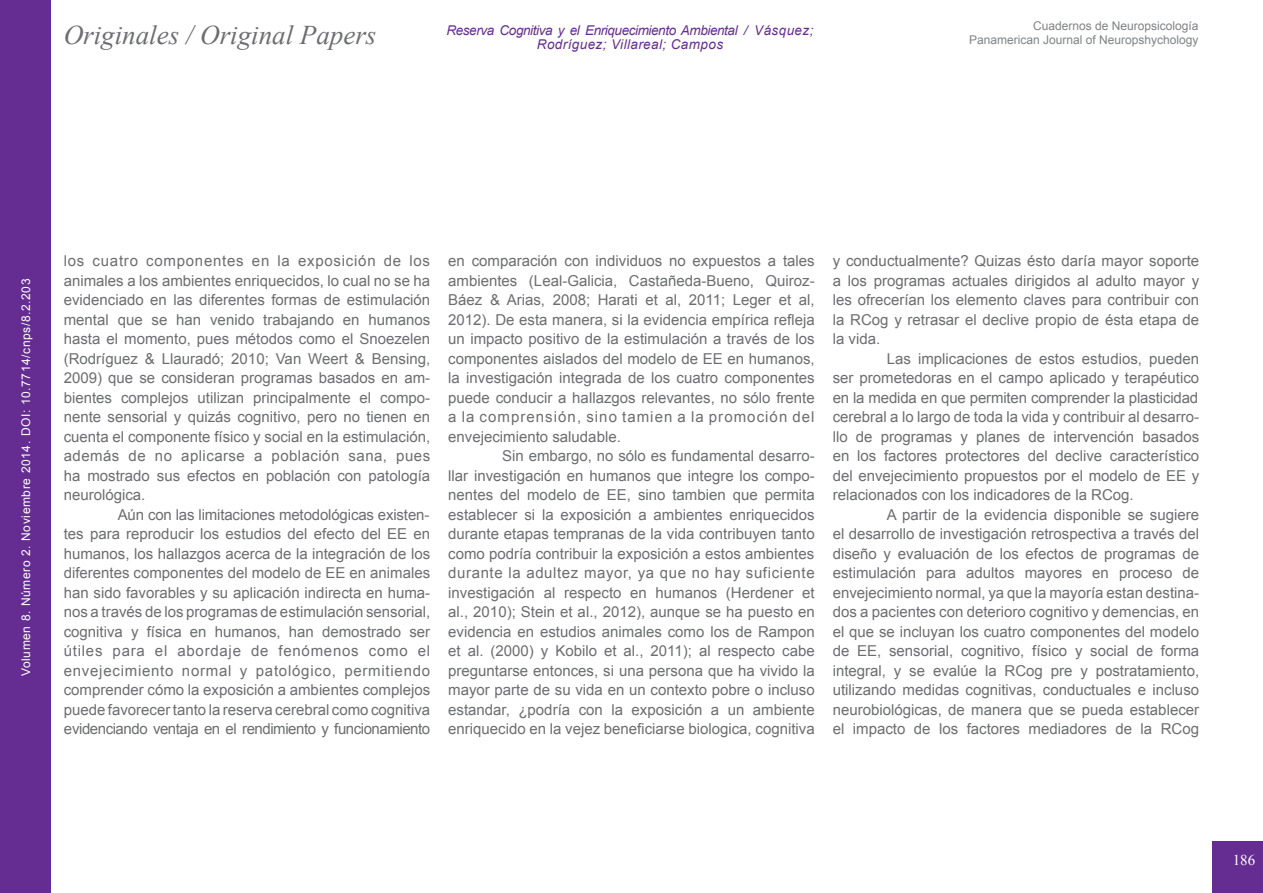
<style>
.page{position:relative;width:1263px;height:893px;background:#fff}
.page>*{position:absolute;margin:0;border:0;box-sizing:border-box;transform-origin:0 0}
.t1{font:italic 27px "Times New Roman";color:#6c6d70}
.t2{font:15px/19.5px "Arial";color:#6c6d70;text-align:justify}
.t3{font:15px "Times New Roman";color:#fff}
.t4{font:italic 13.5px/13.5px "Arial";letter-spacing:-.03em;color:#652d91;text-align:center}
.t5{font:12px "Arial";color:#808285}
.t6{font:12px "Arial";letter-spacing:.05em;color:#fff}
</style>
<div class="page">
<div style="left:0;top:0;width:51px;height:893px;background:#652d91"></div>
<div style="left:1212px;top:841px;width:51px;height:52px;background:#652d91"></div>
<p class="t5" style="left:1033px;top:18px;width:167px">Cuadernos de Neuropsicología</p>
<p class="t4" style="left:446px;top:24px;width:368px">Reserva Cognitiva y el Enriquecimiento Ambiental / Vásquez;<br>Rodríguez; Villareal; Campos</p>
<h1 class="t1" style="left:64px;top:17px;width:314px">Originales / Original Papers</h1>
<p class="t5" style="left:969px;top:32px;width:231px">Panamerican Journal of Neuropshychology</p>
<p class="t6" style="left:18px;top:676px;width:399px;rotate:-90deg">Volumen 8. Número 2. Noviembre 2014. DOI: 10.7714/cnps/8.2.203</p>
<p class="t2" style="left:64px;top:251px;width:368px">los cuatro componentes en la exposición de los animales a los ambientes enriquecidos, lo cual no se ha evidenciado en las diferentes formas de estimulación mental que se han venido trabajando en humanos hasta el momento, pues métodos como el Snoezelen (Rodríguez &amp; Llauradó; 2010; Van Weert &amp; Bensing, 2009) que se consideran programas basados en am&shy;bientes complejos utilizan principalmente el compo&shy;nente sensorial y quizás cognitivo, pero no tienen en cuenta el componente físico y social en la estimulación, además de no aplicarse a población sana, pues ha mostrado sus efectos en población con patología neurológica.</p>
<p class="t2" style="left:64px;top:505px;width:368px;text-indent:54px">Aún con las limitaciones metodológicas existen&shy;tes para reproducir los estudios del efecto del EE en humanos, los hallazgos acerca de la integración de los diferentes componentes del modelo de EE en animales han sido favorables y su aplicación indirecta en huma&shy;nos a través de los programas de estimulación sensorial, cognitiva y física en humanos, han demostrado ser útiles para el abordaje de fenómenos como el envejecimiento normal y patológico, permitiendo comprender cómo la exposición a ambientes complejos puede favorecer tanto la reserva cerebral como cognitiva evidenciando ventaja en el rendimiento y funcionamiento</p>
<p class="t2" style="left:448px;top:251px;width:368px">en comparación con individuos no expuestos a tales ambientes (Leal-Galicia, Castañeda-Bueno, Quiroz-Báez &amp; Arias, 2008; Harati et al, 2011; Leger et al, 2012). De esta manera, si la evidencia empírica refleja un impacto positivo de la estimulación a través de los componentes aislados del modelo de EE en humanos, la investigación integrada de los cuatro componentes puede conducir a hallazgos relevantes, no sólo frente a la comprensión, sino tamien a la promoción del envejecimiento saludable.</p>
<p class="t2" style="left:448px;top:446px;width:368px;text-indent:54px">Sin embargo, no sólo es fundamental desarro&shy;llar investigación en humanos que integre los compo&shy;nentes del modelo de EE, sino tambien que permita establecer si la exposición a ambientes enriquecidos durante etapas tempranas de la vida contribuyen tanto como podría contribuir la exposición a estos ambientes durante la adultez mayor, ya que no hay suficiente investigación al respecto en humanos (Herdener et al., 2010); Stein et al., 2012), aunque se ha puesto en evidencia en estudios animales como los de Rampon et al. (2000) y Kobilo et al., 2011); al respecto cabe preguntarse entonces, si una persona que ha vivido la mayor parte de su vida en un contexto pobre o incluso estandar, ¿podría con la exposición a un ambiente enriquecido en la vejez beneficiarse biologica, cognitiva</p>
<p class="t2" style="left:833px;top:251px;width:368px">y conductualmente? Quizas ésto daría mayor soporte a los programas actuales dirigidos al adulto mayor y les ofrecerían los elemento claves para contribuir con la RCog y retrasar el declive propio de ésta etapa de la vida.</p>
<p class="t2" style="left:833px;top:349px;width:368px;text-indent:54px">Las implicaciones de estos estudios, pueden ser prometedoras en el campo aplicado y terapéutico en la medida en que permiten comprender la plasticidad cerebral a lo largo de toda la vida y contribuir al desarro&shy;llo de programas y planes de intervención basados en los factores protectores del declive característico del envejecimiento propuestos por el modelo de EE y relacionados con los indicadores de la RCog.</p>
<p class="t2" style="left:833px;top:505px;width:368px;text-indent:54px">A partir de la evidencia disponible se sugiere el desarrollo de investigación retrospectiva a través del diseño y evaluación de los efectos de programas de estimulación para adultos mayores en proceso de envejecimiento normal, ya que la mayoría estan destina&shy;dos a pacientes con deterioro cognitivo y demencias, en el que se incluyan los cuatro componentes del modelo de EE, sensorial, cognitivo, físico y social de forma integral, y se evalúe la RCog pre y postratamiento, utilizando medidas cognitivas, conductuales e incluso neurobiológicas, de manera que se pueda establecer el impacto de los factores mediadores de la RCog</p>
<p class="t3" style="left:1233px;top:850px;width:24px">186</p>
</div>
